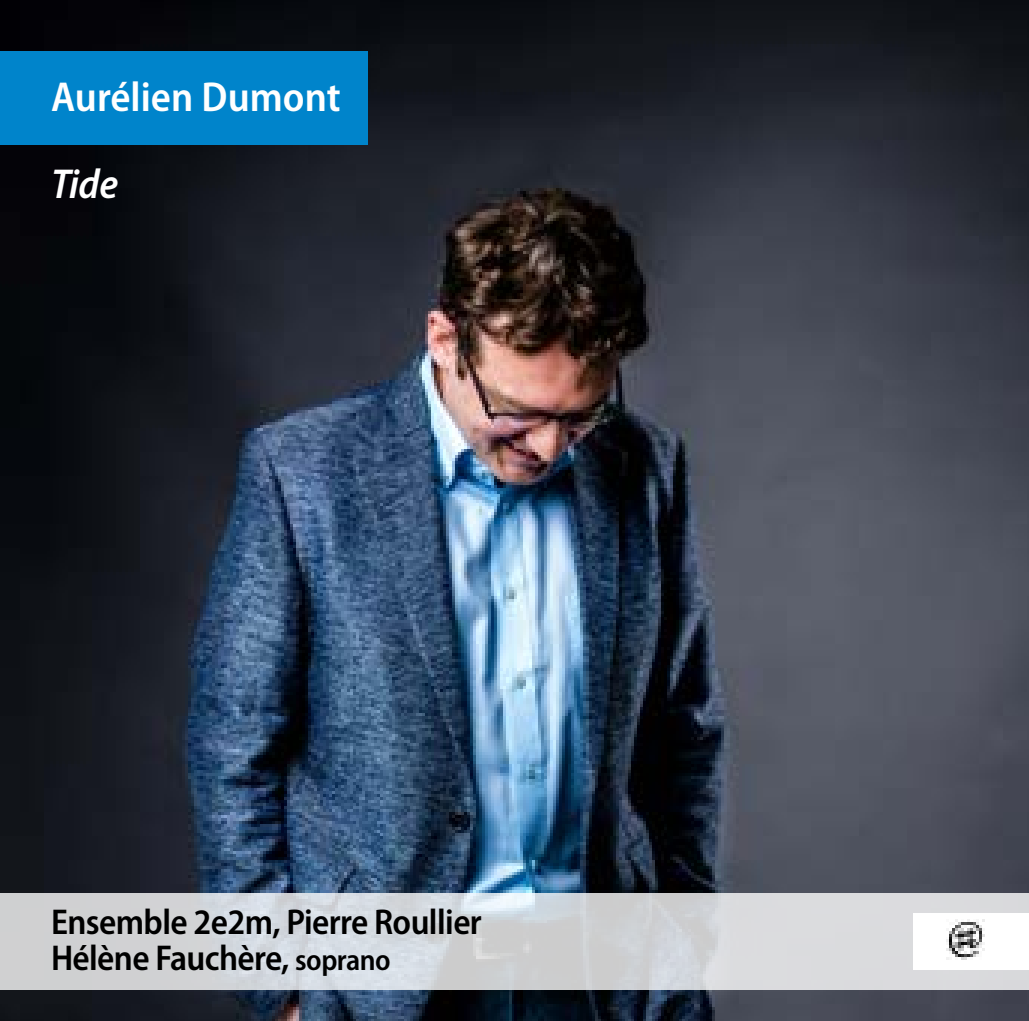
<style>
.page{position:relative;width:1029px;height:1021px;background:#fff}
.page>*{position:absolute;margin:0;border:0;box-sizing:border-box;transform-origin:0 0}
.t1{font:600 semi-condensed 42px "Myriad Pro";color:#fff}
.t2{font:italic 600 semi-condensed 42px "Myriad Pro";color:#fff}
.t3{font:600 semi-condensed 36px/36px "Myriad Pro";letter-spacing:-.015em;color:#000}
.s1{font-size:30px}
</style>
<div class="page">
<img style="left:0;top:0;width:1029px;height:1020px">
<div style="left:0;top:51px;width:367px;height:94px;background:#0084cb"></div>
<svg style="left:0;top:893px;width:1029px;height:96px;fill:#d2d6db"></svg>
<div style="left:913px;top:913px;width:116px;height:56px;background:#fff"></div>
<img style="left:947px;top:919px;width:38px;height:40px">
<p class="t1" style="left:51px;top:70px;width:291px">Aurélien Dumont</p>
<p class="t2" style="left:51px;top:158px;width:69px">Tide</p>
<p class="t3" style="left:51px;top:903px;width:432px">Ensemble 2e2m, Pierre Roullier<br>Hélène Fauchère, <span class="s1">soprano</span></p>
</div>
